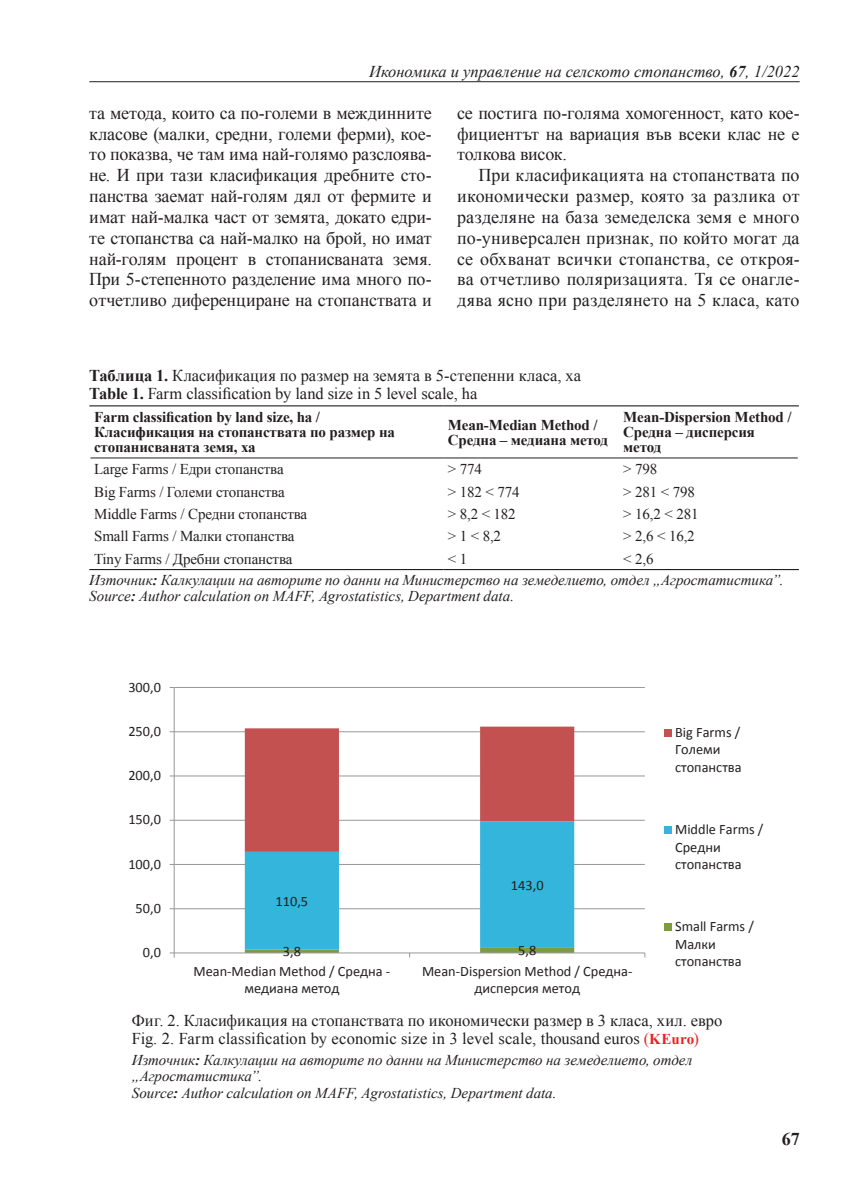
<style>
.page{position:relative;width:855px;height:1204px;background:#fff}
.page>*{position:absolute;margin:0;border:0;box-sizing:border-box;transform-origin:0 0}
.t1{font:18px/20.9px "Times New Roman";letter-spacing:-.01em;color:#231f20;text-align:justify}
.t2{font:18px/20.9px "Times New Roman";letter-spacing:.01em;color:#202023;text-align:justify}
.t3{font:700 18px "Times New Roman";color:#231f20}
.t4{font:16.5px/18px "Times New Roman";color:#231f20}
.t5{font:italic 16.5px "Times New Roman";color:#231f20}
.t6{font:italic 15px/16.5px "Times New Roman";color:#231f20}
.t7{font:15px "Times New Roman";letter-spacing:-.01em;color:#231f20}
.t8{font:700 15px/15px "Times New Roman";letter-spacing:-.01em;color:#231f20}
.t9{font:14.4px/17.4px "Calibri";color:#231f20}
.s1{font-weight:700}
.s2{font-style:normal}
.s3{color:#202023}
.s4{color:#ed2224}
.s5{font-weight:700;font-size:15px;color:#ed2224}
</style>
<div class="page">
<hr style="left:89px;top:81px;width:710px;height:1px;background:#231f20">
<hr style="left:174px;top:908px;width:471px;height:1px;background:#989a9d">
<hr style="left:174px;top:863px;width:471px;height:1px;background:#989a9d">
<hr style="left:174px;top:819px;width:471px;height:1px;background:#989a9d">
<hr style="left:174px;top:775px;width:471px;height:1px;background:#989a9d">
<hr style="left:174px;top:731px;width:471px;height:1px;background:#989a9d">
<hr style="left:174px;top:687px;width:471px;height:1px;background:#989a9d">
<svg style="left:245px;top:851px;width:329px;height:96px;fill:#33b5dc"></svg>
<svg style="left:245px;top:726px;width:329px;height:125px"></svg>
<hr style="left:174px;top:687px;width:1px;height:265px;background:#989a9d">
<hr style="left:174px;top:952px;width:471px;height:1px;background:#989a9d">
<svg style="left:170px;top:952px;width:5px;height:5px"></svg>
<svg style="left:245px;top:947px;width:329px;height:10px"></svg>
<div style="left:664px;top:728px;width:7px;height:8px;background:#c2514f"></div>
<div style="left:664px;top:826px;width:7px;height:7px;background:#33b5dc"></div>
<div style="left:664px;top:923px;width:7px;height:8px;background:#7d9c3d"></div>
<hr style="left:89px;top:405px;width:354px;height:1px;background:#231f20">
<hr style="left:443px;top:405px;width:176px;height:1px;background:#231f20">
<hr style="left:619px;top:405px;width:180px;height:1px;background:#231f20">
<hr style="left:89px;top:569px;width:354px;height:1px;background:#231f20">
<hr style="left:443px;top:569px;width:176px;height:1px;background:#231f20">
<hr style="left:619px;top:569px;width:180px;height:1px;background:#231f20">
<hr style="left:90px;top:457px;width:353px;height:1px;background:#231f20">
<hr style="left:443px;top:457px;width:176px;height:1px;background:#231f20">
<hr style="left:619px;top:457px;width:178px;height:1px;background:#231f20">
<p class="t5" style="left:369px;top:60px;width:432px">Икономика и управление на селското стопанство, <span class="s1">67</span>, 1/2022</p>
<p class="t1" style="left:89px;top:102px;width:344px">та метода, които са по-големи в междинните класове (малки, средни, големи ферми), кое&shy;то показва, че там има най-голямо разслоява&shy;не. И при тази класификация дребните сто&shy;панства заемат най-голям дял от фермите и имат най-малка част от земята, докато едри&shy;те стопанства са най-малко на брой, но имат най-голям процент в стопанисваната земя.<br>При 5-степенното разделение има много по&shy;отчетливо диференциране на стопанствата и</p>
<p class="t1" style="left:457px;top:102px;width:344px">се постига по-голяма хомогенност, като кое&shy;фициентът на вариация във всеки клас не е толкова висок.</p>
<p class="t2" style="left:457px;top:164px;width:344px;text-indent:21px">При класификацията на стопанствата по икономически размер, която за разлика от разделяне на база земеделска земя е много по-универсален признак, по който могат да се обхванат всички стопанства, се откроя&shy;ва отчетливо поляризацията. Тя се онагле&shy;дява ясно при разделянето на 5 класа, като</p>
<p class="t4" style="left:89px;top:366px;width:493px"><span class="s1">Таблица 1.</span> Класификация по размер на земята в 5-степенни класа, ха<br><span class="s1">Table 1.</span> Farm classification by land size in 5 level scale, ha</p>
<p class="t8" style="left:94px;top:409px;width:302px">Farm classification by land size, ha /<br>Класификация на стопанствата по размер на стопанисваната земя, ха</p>
<p class="t8" style="left:448px;top:416px;width:162px">Mean-Median Method /<br>Средна – медиана метод</p>
<p class="t8" style="left:623px;top:409px;width:170px">Mean-Dispersion Method /<br>Средна – дисперсия метод</p>
<p class="t7" style="left:94px;top:459px;width:191px">Large Farms / Едри стопанства</p>
<p class="t7" style="left:448px;top:459px;width:36px">&gt; 774</p>
<p class="t7" style="left:623px;top:459px;width:36px">&gt; 798</p>
<p class="t7" style="left:94px;top:481px;width:192px">Big Farms / Големи стопанства</p>
<p class="t7" style="left:448px;top:481px;width:73px">&gt; 182 &lt; 774</p>
<p class="t7" style="left:623px;top:481px;width:73px">&gt; 281 &lt; 798</p>
<p class="t7" style="left:94px;top:504px;width:214px">Middle Farms / Средни стопанства</p>
<p class="t7" style="left:448px;top:504px;width:69px">&gt; 8,2 &lt; 182</p>
<p class="t7" style="left:623px;top:504px;width:77px">&gt; 16,2 &lt; 281</p>
<p class="t7" style="left:94px;top:526px;width:202px">Small Farms / Малки стопанства</p>
<p class="t7" style="left:448px;top:526px;width:55px">&gt; 1 &lt; 8,2</p>
<p class="t7" style="left:623px;top:526px;width:73px">&gt; 2,6 &lt; 16,2</p>
<p class="t7" style="left:94px;top:548px;width:200px">Tiny Farms / Дребни стопанства</p>
<p class="t7" style="left:448px;top:548px;width:21px">&lt; 1</p>
<p class="t6" style="left:89px;top:547px;width:696px;line-height:21.3px;text-indent:534px"><span class="s2">&lt; 2,6<br></span>Източник<span class="s1">:</span> Калкулации на авторите по данни на Министерство на земеделието, отдел „Агростатистика”.</p>
<p class="t6" style="left:89px;top:587px;width:426px">Source<span class="s1">:</span> Author calculation on MAFF, Agrostatistics, Department data.</p>
<p class="t9" style="left:128px;top:678px;width:34px">300,0</p>
<p class="t9" style="left:128px;top:722px;width:34px">250,0</p>
<p class="t9" style="left:128px;top:766px;width:34px">200,0</p>
<p class="t9" style="left:128px;top:810px;width:34px">150,0</p>
<p class="t9" style="left:128px;top:855px;width:34px">100,0</p>
<p class="t9" style="left:136px;top:899px;width:27px">50,0</p>
<p class="t9" style="left:143px;top:943px;width:20px">0,0</p>
<p class="t9" style="left:275px;top:892px;width:34px">110,5</p>
<p class="t9" style="left:511px;top:876px;width:34px">143,0</p>
<p class="t9" style="left:283px;top:942px;width:20px">3,8</p>
<p class="t9" style="left:518px;top:941px;width:20px">5,8</p>
<p class="t9" style="left:193px;top:962px;width:198px;text-align:center">Mean-Median Method / Средна - медиана метод</p>
<p class="t9" style="left:422px;top:962px;width:212px;text-align:center">Mean-Dispersion Method / Средна&shy;дисперсия метод</p>
<p class="t9" style="left:675px;top:723px;width:68px">Big Farms /<br>Големи стопанства</p>
<p class="t9" style="left:675px;top:820px;width:90px">Middle Farms /<br>Средни стопанства</p>
<p class="t9" style="left:675px;top:917px;width:80px">Small Farms /<br>Малки стопанства</p>
<p class="t4" style="left:132px;top:1010px;width:592px">Фиг. 2. Класификация на стопанствата по икономически размер в 3 класа, хил. евро<br><span class="s3">Fig. 2. Farm classification by economic size in 3 level scale,</span> thousand euros <span class="s4">(</span><span class="s5">KEuro</span><span class="s4">)</span></p>
<p class="t6" style="left:132px;top:1050px;width:562px">Източник<span class="s1">:</span> Калкулации на авторите по данни на Министерство на земеделието, отдел „Агростатистика”.<br>Source<span class="s1">:</span> Author calculation on MAFF, Agrostatistics, Department data.</p>
<p class="t3" style="left:781px;top:1126px;width:19px">67</p>
</div>
